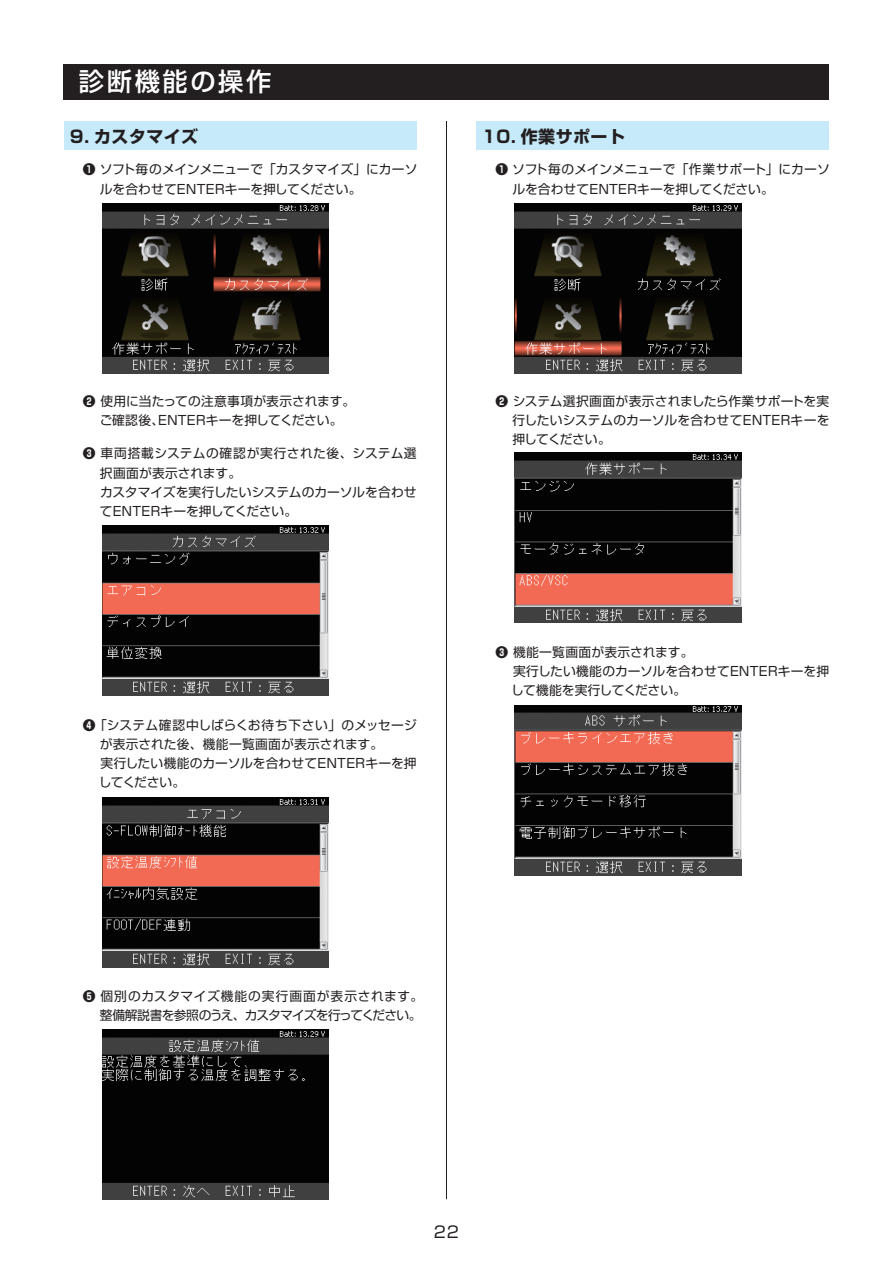
<style>
.page{position:relative;width:893px;height:1263px;background:#fff}
.page>*{position:absolute;margin:0;border:0;box-sizing:border-box;transform-origin:0 0}
.t1{font:25.35px "Shin Go Pro Medium 90 pv RKSJ H";letter-spacing:.1em;color:#fff}
.t2{font:16.95px "Shin Go Pro Bold 90 pv RKSJ H";letter-spacing:.025em;color:#231f20}
.t3{font:15.9px "Shin Go Pro Regular 90 pv RKSJ H";color:#231f20}
.t4{font:12.75px/19.2px "Shin Go Pro Regular 90 pv RKSJ H";letter-spacing:-.005em;color:#231f20}
.t5{font:12.75px/19.2px "Shin Go Pro Regular 90 pv RKSJ H";letter-spacing:-.025em;color:#231f20;text-align:right}
.t6{font:12.75px "Shin Go Pro Regular 90 pv RKSJ H";letter-spacing:.015em;color:#231f20}
.t7{font:12.75px "Shin Go Pro Regular 90 pv RKSJ H";letter-spacing:.025em;color:#231f20}
.t8{font:12.75px "Shin Go Pro Regular 90 pv RKSJ H";letter-spacing:.035em;color:#231f20}
.t9{font:12.75px "Shin Go Pro Regular 90 pv RKSJ H";letter-spacing:-.075em;color:#231f20}
.t10{font:12.75px "Shin Go Pro Regular 90 pv RKSJ H";letter-spacing:.02em;color:#231f20}
.s1{font-family:"Shin Go Pro Bold 90 pv RKSJ H"}
</style>
<div class="page">
<hr style="left:446px;top:121px;width:1px;height:1078px;background:#231f20">
<div style="left:64px;top:64px;width:765px;height:36px;background:#231f20"></div>
<div style="left:64px;top:121px;width:353px;height:28px;background:#c6eafa"></div>
<img style="left:102px;top:203px;width:227px;height:170px">
<img style="left:102px;top:525px;width:227px;height:170px">
<img style="left:102px;top:797px;width:227px;height:170px">
<img style="left:102px;top:1029px;width:227px;height:170px">
<div style="left:476px;top:121px;width:353px;height:28px;background:#c6eafa"></div>
<img style="left:514px;top:203px;width:227px;height:170px">
<img style="left:514px;top:453px;width:227px;height:170px">
<img style="left:514px;top:705px;width:227px;height:170px">
<h1 class="t1" style="left:79px;top:72px;width:194px">診断機能の操作</h1>
<h2 class="t2" style="left:70px;top:130px;width:130px">9. カスタマイズ</h2>
<p class="t4" style="left:100px;top:162px;width:319px;text-indent:-17px"><span class="s1">❶</span> ソフト毎のメインメニューで「カスタマイズ」にカーソルを合わせてＥＮＴＥＲキーを押してください。</p>
<h2 class="t2" style="left:482px;top:130px;width:144px">10. 作業サポート</h2>
<p class="t4" style="left:512px;top:162px;width:319px;text-indent:-17px"><span class="s1">❶</span> ソフト毎のメインメニューで「作業サポート」にカーソルを合わせてＥＮＴＥＲキーを押してください。</p>
<p class="t4" style="left:83px;top:393px;width:274px"><span class="s1">❷</span> 使用に当たっての注意事項が表示されます。　 ご確認後、ＥＮＴＥＲキーを押してください。</p>
<p class="t8" style="left:83px;top:449px;width:335px"><span class="s1">❸</span> 車両搭載システムの確認が実行された後、システム選</p>
<p class="t6" style="left:100px;top:468px;width:143px">択画面が表示されます。</p>
<p class="t4" style="left:83px;top:484px;width:335px">　 カスタマイズを実行したいシステムのカーソルを合わせ</p>
<p class="t9" style="left:100px;top:506px;width:199px">てＥＮＴＥＲキーを押してください。</p>
<p class="t7" style="left:83px;top:720px;width:336px"><span class="s1">❹</span>「システム確認中しばらくお待ち下さい」のメッセージ</p>
<p class="t6" style="left:100px;top:739px;width:285px">が表示された後、機能一覧画面が表示されます。</p>
<p class="t4" style="left:83px;top:755px;width:335px">　 実行したい機能のカーソルを合わせてＥＮＴＥＲキーを押</p>
<p class="t4" style="left:99px;top:774px;width:88px">してください。</p>
<p class="t4" style="left:512px;top:393px;width:319px;text-align:justify;text-indent:-17px"><span class="s1">❷</span> システム選択画面が表示されましたら作業サポートを実行したいシステムのカーソルを合わせてＥＮＴＥＲキーを押してください。</p>
<p class="t10" style="left:495px;top:647px;width:200px"><span class="s1">❸</span> 機能一覧画面が表示されます。</p>
<p class="t4" style="left:495px;top:663px;width:335px">　 実行したい機能のカーソルを合わせてＥＮＴＥＲキーを押</p>
<p class="t4" style="left:511px;top:683px;width:177px">して機能を実行してください。</p>
<p class="t5" style="left:83px;top:988px;width:342px"><span class="s1">❺</span> 個別のカスタマイズ機能の実行画面が表示されます。整備解説書を参照のうえ、カスタマイズを行ってください。</p>
<p class="t3" style="left:434px;top:1226px;width:27px">22</p>
</div>
